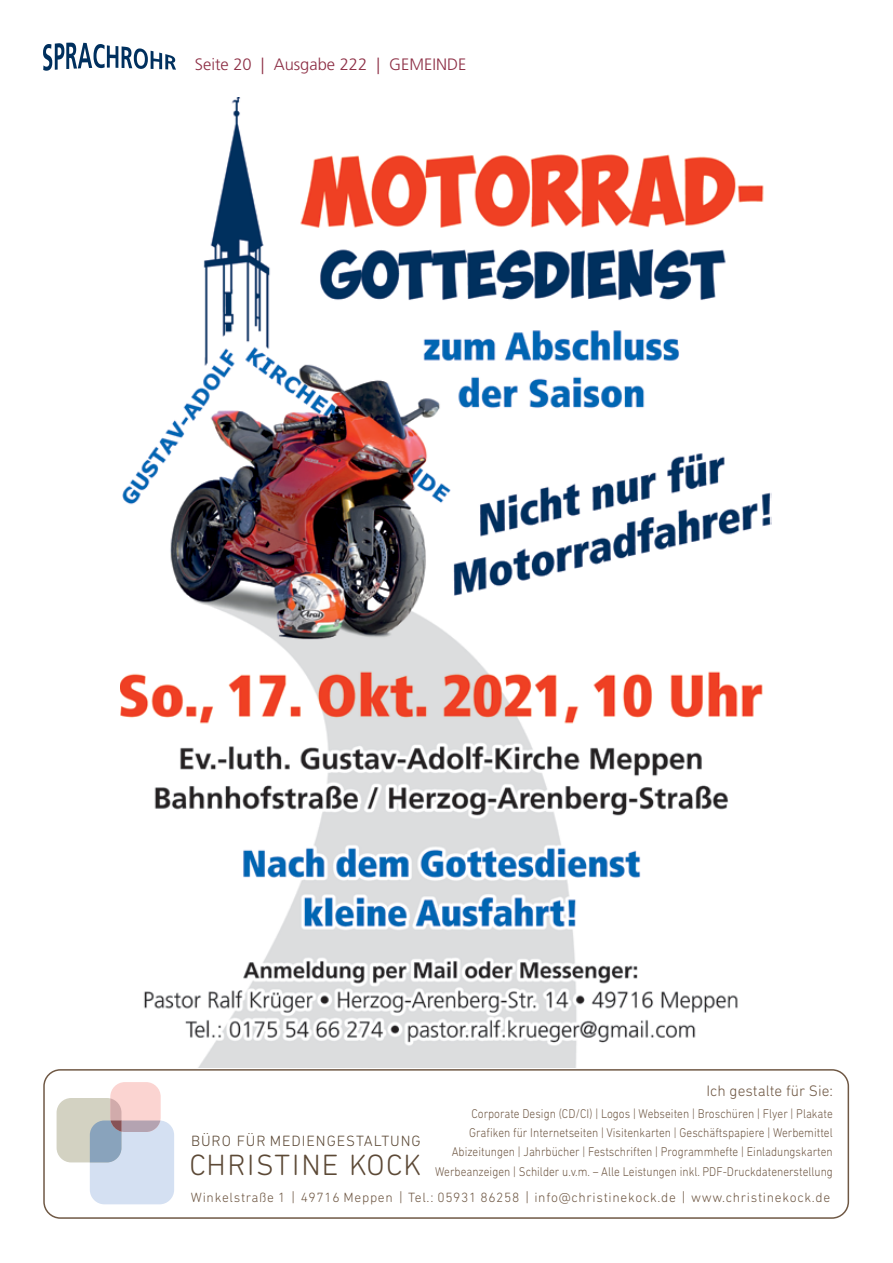
<style>
.page{position:relative;width:893px;height:1263px;background:#fff}
.page>*{position:absolute;margin:0;border:0;box-sizing:border-box;transform-origin:0 0}
.t1{font:300 29.85px "DIN Next Rounded LT Pro";letter-spacing:.05em;color:#5c4936}
.t2{font:300 16.5px "Frutiger LT Pro";color:#8d2f45}
.t3{font:300 15.45px "DIN Next Rounded LT Pro";color:#6f5844}
.t4{font:300 15.15px "DIN Next Rounded LT Pro";letter-spacing:.06em;color:#5c4936}
.t5{font:300 14.7px "DIN Next Rounded LT Pro";color:#6f5844}
.t6{font:300 13.65px "DIN Next Rounded LT Pro";letter-spacing:.05em;color:#6f5844}
.t7{font:300 12.9px/19.4px "DIN Next Rounded LT Pro";color:#6f5844;text-align:right;scale:.89 1}
.s1{font-size:14.7px}
</style>
<div class="page">
<img style="left:120px;top:97px;width:651px;height:970px">
<div style="left:43px;top:1069px;width:806px;height:150px;border:1px solid #6f5844;border-radius:16px"></div>
<div style="left:90px;top:1120px;width:84px;height:84px;background:#d4e0f2;border-radius:15px"></div>
<div style="left:57px;top:1098px;width:64px;height:64px;background:#d3d2c2;border-radius:15px"></div>
<div style="left:110px;top:1082px;width:51px;height:50px;background:#fbd4d1;border-radius:15px"></div>
<svg style="left:90px;top:1098px;width:70px;height:64px"></svg>
<svg style="left:43px;top:43px;width:133px;height:28px"></svg>
<p class="t2" style="left:195px;top:55px;width:273px">Seite 20 | Ausgabe 222 | GEMEINDE</p>
<p class="t3" style="left:706px;top:1082px;width:128px">Ich gestalte für Sie:</p>
<p class="t4" style="left:191px;top:1133px;width:231px">BÜRO FÜR MEDIENGESTALTUNG</p>
<h1 class="t1" style="left:189px;top:1149px;width:233px">CHRISTINE KOCK</h1>
<p class="t7" style="left:435px;top:1104px;width:448px">Corporate Design (CD/CI) | Logos | Webseiten | Broschüren | Flyer | Plakate Grafiken für Internetseiten | Visitenkarten | Geschäftspapiere | Werbemittel Abizeitungen | Jahrbücher | Festschriften | Programmhefte | Einladungskarten Werbeanzeigen | Schilder u.v.m. – Alle Leistungen inkl. PDF-Druckdatenerstellung</p>
<p class="t6" style="left:191px;top:1190px;width:641px">Winkelstraße 1 <span class="s1">|</span> 49716 Meppen Tel.: 05931 86258 <span class="s1">|</span> info@christinekock.de www.christinekock.de</p>
<p class="t5" style="left:399px;top:1190px;width:5px">|</p>
<p class="t5" style="left:682px;top:1190px;width:5px">|</p>
</div>
